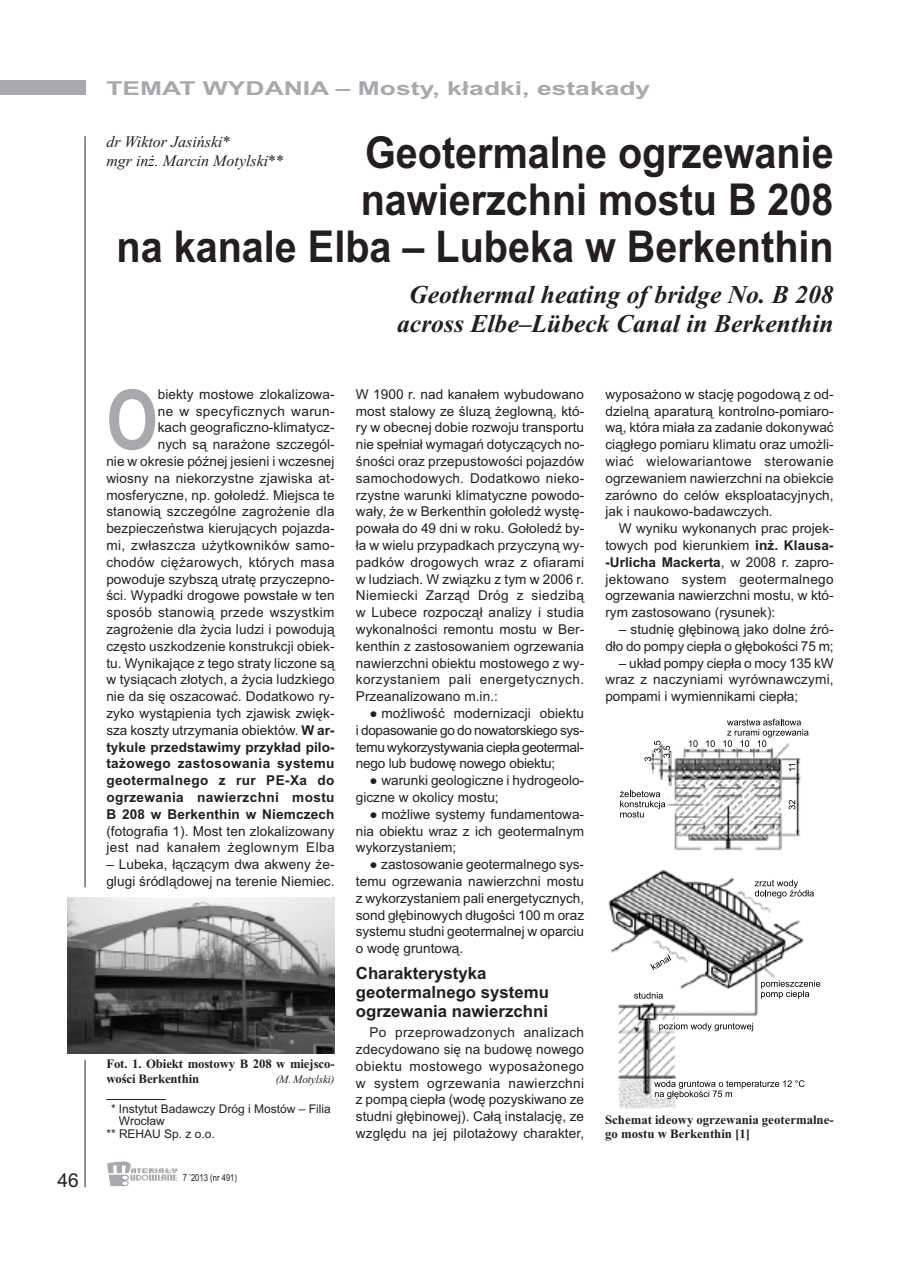
<style>
.page{position:relative;width:906px;height:1268px;background:#fff}
.page>*{position:absolute;margin:0;border:0;box-sizing:border-box;transform-origin:0 0}
.t1{font:700 82.8px "Arial";color:#a8a9ad;scale:.8 1}
.t2{font:700 43.95px/47px "Arial";color:#231f20;text-align:right;scale:.9 1}
.t3{font:italic 700 25.65px/28.7px "Times New Roman";color:#231f20;text-align:center}
.t4{font:700 19.2px "Arial";color:#a8a9ad;scale:1.38 1}
.t5{font:19.2px "Arial";color:#231f20}
.t6{font:700 16.8px/19.2px "Arial";color:#231f20}
.t7{font:italic 16.05px/19.2px "Times New Roman";color:#231f20}
.t8{font:13.65px/16.8px "Arial";letter-spacing:.005em;color:#231f20;text-align:justify}
.t9{font:700 12.75px/14.4px "Times New Roman";color:#231f20}
.t10{font:12px "Arial";color:#231f20}
.t11{font:italic 11.25px "Times New Roman";letter-spacing:-.01em;color:#231f20}
.t12{font:9.6px "Arial";color:#231f20;scale:.8 1}
.s1{font-weight:700}
.s2{color:#fff}
</style>
<div class="page">
<div style="left:0;top:81px;width:85px;height:14px;background:#a8a9ad"></div>
<hr style="left:85px;top:1059px;width:1px;height:127px;background:#231f20">
<svg style="left:107px;top:1161px;width:70px;height:24px"></svg>
<hr style="left:106px;top:1098px;width:60px;height:1px;background:#231f20">
<img style="left:68px;top:897px;width:267px;height:156px">
<img style="left:623px;top:741px;width:178px;height:109px">
<img style="left:608px;top:869px;width:197px;height:239px">
<svg style="left:634px;top:991px;width:29px;height:7px"></svg>
<svg style="left:650px;top:954px;width:21px;height:15px"></svg>
<svg style="left:754px;top:879px;width:60px;height:19px"></svg>
<svg style="left:761px;top:980px;width:59px;height:18px"></svg>
<svg style="left:620px;top:790px;width:45px;height:27px"></svg>
<svg style="left:689px;top:740px;width:8px;height:6px"></svg>
<svg style="left:706px;top:740px;width:9px;height:6px"></svg>
<svg style="left:723px;top:718px;width:85px;height:28px"></svg>
<svg style="left:788px;top:800px;width:7px;height:9px"></svg>
<svg style="left:644px;top:740px;width:27px;height:21px"></svg>
<svg style="left:788px;top:764px;width:7px;height:6px"></svg>
<svg style="left:659px;top:1022px;width:94px;height:8px"></svg>
<svg style="left:654px;top:1079px;width:150px;height:19px"></svg>
<hr style="left:85px;top:136px;width:1px;height:751px;background:#231f20">
<h3 class="t5" style="left:57px;top:1168px;width:23px">46</h3>
<h3 class="t4" style="left:106px;top:77px;width:396px">TEMAT WYDANIA – Mosty, kładki, estakady</h3>
<p class="t7" style="left:106px;top:132px;width:179px">dr Wiktor Jasiński*<br>mgr inż. Marcin Motylski**</p>
<h2 class="t2" style="left:117px;top:129px;width:798px">Geotermalne ogrzewanie<br>nawierzchni mostu B 208<br>na kanale Elba – Lubeka w Berkenthin</h2>
<h3 class="t3" style="left:397px;top:280px;width:438px">Geothermal heating of bridge No. B 208 across Elbe–Lübeck Canal in Berkenthin</h3>
<h1 class="t1" style="left:106px;top:372px;width:66px">O</h1>
<p class="t8" style="left:106px;top:385px;width:230px;text-align:right">biekty mostowe zlokalizowa-<br>ne w specyficznych warun-<br>kach geograficzno-klimatycz-<br>nych są narażone szczegól-<br>nie w okresie późnej jesieni i wczesnej wiosny na niekorzystne zjawiska at&shy;mosferyczne, np. gołoledź. Miejsca te stanowią szczególne zagrożenie dla bezpieczeństwa kierujących pojazda&shy;mi, zwłaszcza użytkowników samo&shy;chodów ciężarowych, których masa powoduje szybszą utratę przyczepno&shy;ści. Wypadki drogowe powstałe w ten sposób stanowią przede wszystkim zagrożenie dla życia ludzi i powodują często uszkodzenie konstrukcji obiek&shy;tu. Wynikające z tego straty liczone są w tysiącach złotych, a życia ludzkiego nie da się oszacować. Dodatkowo ry&shy;zyko wystąpienia tych zjawisk zwięk&shy;sza koszty utrzymania obiektów. <span class="s1">W ar&shy;tykule przedstawimy przykład pilo&shy;tażowego zastosowania systemu geotermalnego z rur PE-Xa do ogrzewania nawierzchni mostu B 208 w Berkenthin w Niemczech</span></p>
<p class="t8" style="left:106px;top:822px;width:230px">(fotografia 1). Most ten zlokalizowany jest nad kanałem żeglownym Elba</p>
<p class="t8" style="left:106px;top:855px;width:230px">– Lubeka, łączącym dwa akweny że&shy;glugi śródlądowej na terenie Niemiec.</p>
<p class="t9" style="left:106px;top:1056px;width:230px">Fot. 1. Obiekt mostowy B 208 w miejsco&shy;wości Berkenthin</p>
<p class="t11" style="left:276px;top:1071px;width:60px">(M. Motylski)</p>
<p class="t10" style="left:106px;top:1101px;width:226px"><span class="s2">*</span>* Instytut Badawczy Dróg i Mostów – Filia</p>
<p class="t10" style="left:119px;top:1113px;width:47px">Wrocław</p>
<p class="t10" style="left:106px;top:1126px;width:110px">** REHAU Sp. z o.o.</p>
<p class="t12" style="left:183px;top:1171px;width:69px">7 ’2013 (nr 491)</p>
<p class="t8" style="left:356px;top:385px;width:230px">W 1900 r. nad kanałem wybudowano most stalowy ze śluzą żeglowną, któ&shy;ry w obecnej dobie rozwoju transportu nie spełniał wymagań dotyczących no&shy;śności oraz przepustowości pojazdów samochodowych. Dodatkowo nieko&shy;rzystne warunki klimatyczne powodo&shy;wały, że w Berkenthin gołoledź wystę&shy;powała do 49 dni w roku. Gołoledź by&shy;ła w wielu przypadkach przyczyną wy&shy;padków drogowych wraz z ofiarami w ludziach. W związku z tym w 2006 r.<br>Niemiecki Zarząd Dróg z siedzibą w Lubece rozpoczął analizy i studia wykonalności remontu mostu w Ber&shy;kenthin z zastosowaniem ogrzewania nawierzchni obiektu mostowego z wy&shy;korzystaniem pali energetycznych.<br>Przeanalizowano m.in.:</p>
<p class="t8" style="left:356px;top:704px;width:230px;text-indent:14px">● możliwość modernizacji obiektu i dopasowanie go do nowatorskiego sys&shy;temu wykorzystywania ciepła geotermal&shy;nego lub budowę nowego obiektu;</p>
<p class="t8" style="left:356px;top:771px;width:230px;text-indent:13px">● warunki geologiczne i hydrogeolo&shy;giczne w okolicy mostu;</p>
<p class="t8" style="left:356px;top:805px;width:230px;text-indent:13px">● możliwe systemy fundamentowa&shy;nia obiektu wraz z ich geotermalnym wykorzystaniem;</p>
<p class="t8" style="left:356px;top:855px;width:230px;text-indent:14px">● zastosowanie geotermalnego sys&shy;temu ogrzewania nawierzchni mostu z wykorzystaniem pali energetycznych, sond głębinowych długości 100 m oraz systemu studni geotermalnej w oparciu o wodę gruntową.</p>
<p class="t6" style="left:356px;top:963px;width:195px">Charakterystyka geotermalnego systemu ogrzewania nawierzchni</p>
<p class="t8" style="left:356px;top:1023px;width:230px;text-indent:14px">Po przeprowadzonych analizach zdecydowano się na budowę nowego obiektu mostowego wyposażonego w system ogrzewania nawierzchni z pompą ciepła (wodę pozyskiwano ze studni głębinowej). Całą instalację, ze względu na jej pilotażowy charakter,</p>
<p class="t8" style="left:605px;top:385px;width:230px">wyposażono w stację pogodową z od&shy;dzielną aparaturą kontrolno-pomiaro&shy;wą, która miała za zadanie dokonywać ciągłego pomiaru klimatu oraz umożli&shy;wiać wielowariantowe sterowanie ogrzewaniem nawierzchni na obiekcie zarówno do celów eksploatacyjnych, jak i naukowo-badawczych.</p>
<p class="t8" style="left:605px;top:520px;width:230px;text-indent:14px">W wyniku wykonanych prac projek&shy;towych pod kierunkiem <span class="s1">inż. Klausa--Urlicha Mackerta</span>, w 2008 r. zapro&shy;jektowano system geotermalnego ogrzewania nawierzchni mostu, w któ&shy;rym zastosowano (rysunek):</p>
<p class="t8" style="left:605px;top:620px;width:230px;text-align:right">– studnię głębinową jako dolne źró&shy;dło do pompy ciepła o głębokości 75 m;</p>
<p class="t8" style="left:605px;top:654px;width:230px;text-indent:14px">– układ pompy ciepła o mocy 135 kW wraz z naczyniami wyrównawczymi, pompami i wymiennikami ciepła;</p>
<p class="t9" style="left:605px;top:1112px;width:230px">Schemat ideowy ogrzewania geotermalne&shy;go mostu w Berkenthin [1]</p>
</div>
